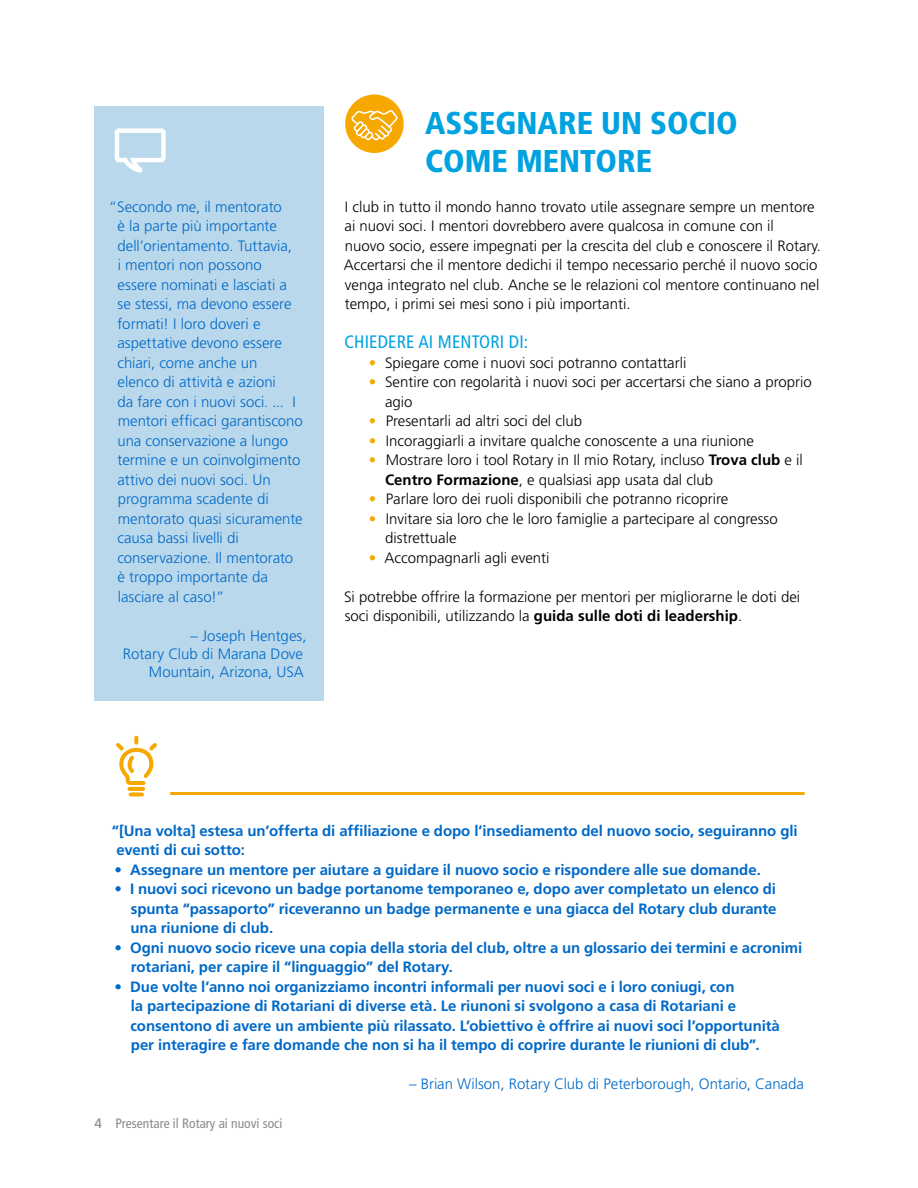
<style>
.page{position:relative;width:918px;height:1188px;background:#fff}
.page>*{position:absolute;margin:0;border:0;box-sizing:border-box;transform-origin:0 0}
.t1{font:900 condensed 31.5px/39px "Frutiger LT Std";color:#00a2e0}
.t2{font:condensed 18px "Frutiger LT Std";letter-spacing:.01em;color:#00a2e0}
.t3{font:300 15px/19.5px "Frutiger LT Std";color:#000}
.t4{font:700 15px/19.5px "Frutiger LT Std";letter-spacing:-.005em;color:#0069c8}
.t5{font:300 15px/19.5px "Frutiger LT Std";color:#0069c8}
.t6{font:condensed 13.5px "Frutiger LT Std";color:#8a8a8d}
.s1{color:#f7a800}
.s2{font-weight:700}
.s3{font-stretch:normal}
</style>
<div class="page">
<div style="left:94px;top:106px;width:230px;height:594px;background:#bad8eb"></div>
<svg style="left:115px;top:128px;width:51px;height:45px"></svg>
<div style="left:345px;top:94px;width:59px;height:59px;background:#f7a800;border-radius:50%"></div>
<hr style="left:170px;top:792px;width:635px;height:3px;background:#f7a800">
<svg style="left:116px;top:736px;width:41px;height:60px"></svg>
<svg style="left:351px;top:110px;width:46px;height:30px"></svg>
<p class="t5" style="left:117px;top:197px;width:187px;text-indent:-8px">“Secondo me, il mentorato<br>è la parte più importante dell’orientamento. Tuttavia,<br>i mentori non possono essere nominati e lasciati a se stessi, ma devono essere formati! I loro doveri e aspettative devono essere chiari, come anche un<br>elenco di attività e azioni<br>da fare con i nuovi soci. ... I mentori efficaci garantiscono una conservazione a lungo termine e un coinvolgimento attivo dei nuovi soci. Un programma scadente di mentorato quasi sicuramente causa bassi livelli di conservazione. Il mentorato è troppo importante da lasciare al caso!”</p>
<p class="t5" style="left:123px;top:627px;width:185px;line-height:18px;text-align:right">– Joseph Hentges,<br>Rotary Club di Marana Dove<br>Mountain, Arizona, USA</p>
<h1 class="t1" style="left:425px;top:103px;width:314px">ASSEGNARE UN SOCIO<br>COME MENTORE</h1>
<p class="t3" style="left:344px;top:197px;width:479px">I club in tutto il mondo hanno trovato utile assegnare sempre un mentore ai nuovi soci. I mentori dovrebbero avere qualcosa in comune con il<br>nuovo socio, essere impegnati per la crescita del club e conoscere il Rotary.<br>Accertarsi che il mentore dedichi il tempo necessario perché il nuovo socio venga integrato nel club. Anche se le relazioni col mentore continuano nel tempo, i primi sei mesi sono i più importanti.</p>
<p class="t2" style="left:344px;top:331px;width:185px">CHIEDERE AI MENTORI DI:</p>
<p class="t3" style="left:369px;top:353px;width:319px"><span class="s1">•</span> Spiegare come i nuovi soci potranno contattarli</p>
<p class="t3" style="left:385px;top:372px;width:428px;text-indent:-16px"><span class="s1">•</span> Sentire con regolarità i nuovi soci per accertarsi che siano a proprio agio</p>
<p class="t3" style="left:369px;top:411px;width:215px"><span class="s1">•</span> Presentarli ad altri soci del club</p>
<p class="t3" style="left:369px;top:431px;width:387px"><span class="s1">•</span> Incoraggiarli a invitare qualche conoscente a una riunione</p>
<p class="t3" style="left:385px;top:450px;width:419px;text-indent:-16px"><span class="s1">•</span> Mostrare loro i tool Rotary in Il mio Rotary, incluso <span class="s2">Trova club</span> e il<br><span class="s2">Centro Formazione</span>, e qualsiasi app usata dal club</p>
<p class="t3" style="left:369px;top:489px;width:361px"><span class="s1">•</span> Parlare loro dei ruoli disponibili che potranno ricoprire</p>
<p class="t3" style="left:385px;top:509px;width:394px;text-indent:-17px"><span class="s1">•</span> Invitare sia loro che le loro famiglie a partecipare al congresso distrettuale</p>
<p class="t3" style="left:369px;top:548px;width:182px"><span class="s1">•</span> Accompagnarli agli eventi</p>
<p class="t3" style="left:344px;top:587px;width:458px">Si potrebbe offrire la formazione per mentori per migliorarne le doti dei soci disponibili, utilizzando la <span class="s2">guida sulle doti di leadership</span>.</p>
<p class="t4" style="left:117px;top:821px;width:683px;text-indent:-5px">“[Una volta] estesa un’offerta di affiliazione e dopo l’insediamento del nuovo socio, seguiranno gli eventi di cui sotto:</p>
<p class="t4" style="left:115px;top:860px;width:648px">• Assegnare un mentore per aiutare a guidare il nuovo socio e rispondere alle sue domande.</p>
<p class="t4" style="left:131px;top:879px;width:648px;text-align:justify;text-indent:-16px">• I nuovi soci ricevono un badge portanome temporaneo e, dopo aver completato un elenco di spunta “passaporto” riceveranno un badge permanente e una giacca del Rotary club durante una riunione di club.</p>
<p class="t4" style="left:131px;top:938px;width:673px;text-indent:-16px">• Ogni nuovo socio riceve una copia della storia del club, oltre a un glossario dei termini e acronimi rotariani, per capire il “linguaggio” del Rotary.</p>
<p class="t4" style="left:130px;top:977px;width:651px;text-indent:-16px">• Due volte l’anno noi organizziamo incontri informali per nuovi soci e i loro coniugi, con<br>la partecipazione di Rotariani di diverse età. Le riunoni si svolgono a casa di Rotariani e consentono di avere un ambiente più rilassato. L’obiettivo è offrire ai nuovi soci l’opportunità per interagire e fare domande che non si ha il tempo di coprire durante le riunioni di club”.</p>
<p class="t5" style="left:409px;top:1074px;width:396px">– Brian Wilson, Rotary Club di Peterborough, Ontario, Canada</p>
<p class="t6" style="left:94px;top:1115px;width:189px"><span class="s3">4</span> Presentare il Rotary ai nuovi soci</p>
</div>
